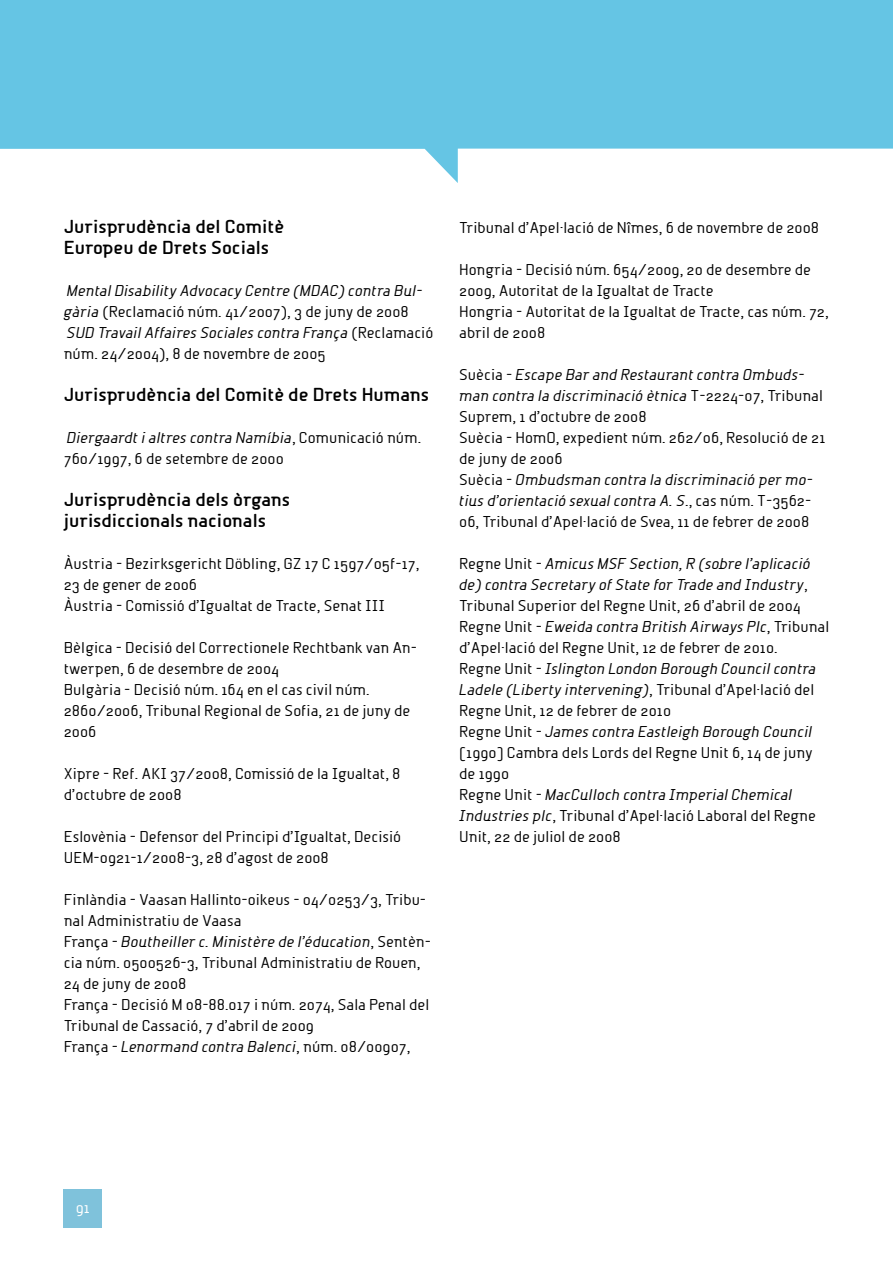
<style>
.page{position:relative;width:893px;height:1263px;background:#fff}
.page>*{position:absolute;margin:0;border:0;box-sizing:border-box;transform-origin:0 0}
.t1{font:700 18px/21px "Beta Semi";color:#000}
.t2{font:15px/21px "Beta Semi Norm";color:#000}
.t3{font:italic 15px/21px "Beta Semi Norm";color:#000}
.t4{font:15px "Beta Semi Norm";color:#fff}
.s1{font-style:normal}
.s2{font-style:italic}
</style>
<div class="page">
<div style="left:64px;top:1189px;width:38px;height:39px;background:#7fc2db"></div>
<svg style="left:0;top:0;width:893px;height:183px;fill:#65c5e4"></svg>
<p class="t1" style="left:64px;top:216px;width:222px">Jurisprudència del Comitè<br>Europeu de Drets Socials</p>
<p class="t3" style="left:64px;top:280px;width:371px">Mental Disability Advocacy Centre (MDAC) contra Bul&shy;gària <span class="s1">(Reclamació núm. 41/2007), 3 de juny de 2008<br></span>SUD Travail Affaires Sociales contra França <span class="s1">(Reclamació núm. 24/2004), 8 de novembre de 2005</span></p>
<p class="t1" style="left:64px;top:384px;width:367px">Jurisprudència del Comitè de Drets Humans</p>
<p class="t2" style="left:64px;top:427px;width:359px"><span class="s2">Diergaardt i altres contra Namíbia</span>, Comunicació núm.<br>760/1997, 6 de setembre de 2000</p>
<p class="t1" style="left:64px;top:489px;width:228px">Jurisprudència dels òrgans jurisdiccionals nacionals</p>
<p class="t2" style="left:64px;top:553px;width:357px">Àustria - Bezirksgericht Döbling, GZ 17 C 1597/05f-17,<br>23 de gener de 2006<br>Àustria - Comissió d’Igualtat de Tracte, Senat III</p>
<p class="t2" style="left:64px;top:637px;width:355px">Bèlgica - Decisió del Correctionele Rechtbank van An&shy;twerpen, 6 de desembre de 2004<br>Bulgària - Decisió núm. 164 en el cas civil núm.<br>2860/2006, Tribunal Regional de Sofia, 21 de juny de 2006</p>
<p class="t2" style="left:64px;top:763px;width:338px">Xipre - Ref. AKI 37/2008, Comissió de la Igualtat, 8 d’octubre de 2008</p>
<p class="t2" style="left:64px;top:826px;width:339px">Eslovènia - Defensor del Principi d’Igualtat, Decisió<br>UEM-0921-1/2008-3, 28 d’agost de 2008</p>
<p class="t2" style="left:64px;top:889px;width:369px">Finlàndia - Vaasan Hallinto-oikeus - 04/0253/3, Tribu&shy;nal Administratiu de Vaasa<br>França - <span class="s2">Boutheiller c. Ministère de l’éducation</span>, Sentèn&shy;cia núm. 0500526-3, Tribunal Administratiu de Rouen, 24 de juny de 2008<br>França - Decisió M 08-88.017 i núm. 2074, Sala Penal del Tribunal de Cassació, 7 d’abril de 2009<br>França - <span class="s2">Lenormand contra Balenci</span>, núm. 08/00907,</p>
<p class="t2" style="left:459px;top:217px;width:361px">Tribunal d’Apel·lació de Nîmes, 6 de novembre de 2008</p>
<p class="t2" style="left:459px;top:259px;width:371px">Hongria - Decisió núm. 654/2009, 20 de desembre de 2009, Autoritat de la Igualtat de Tracte<br>Hongria - Autoritat de la Igualtat de Tracte, cas núm. 72, abril de 2008</p>
<p class="t2" style="left:459px;top:364px;width:368px">Suècia - <span class="s2">Escape Bar and Restaurant contra Ombuds&shy;man contra la discriminació ètnica</span> T-2224-07, Tribunal Suprem, 1 d’octubre de 2008<br>Suècia - HomO, expedient núm. 262/06, Resolució de 21 de juny de 2006<br>Suècia - <span class="s2">Ombudsman contra la discriminació per mo&shy;tius d’orientació sexual contra A. S</span>., cas núm. T-3562- 06, Tribunal d’Apel·lació de Svea, 11 de febrer de 2008</p>
<p class="t2" style="left:459px;top:553px;width:371px">Regne Unit - <span class="s2">Amicus MSF Section, R (sobre l’aplicació de) contra Secretary of State for Trade and Industry</span>, Tribunal Superior del Regne Unit, 26 d’abril de 2004<br>Regne Unit - <span class="s2">Eweida contra British Airways Plc</span>, Tribunal d’Apel·lació del Regne Unit, 12 de febrer de 2010.<br>Regne Unit - <span class="s2">Islington London Borough Council contra Ladele (Liberty intervening)</span>, Tribunal d’Apel·lació del Regne Unit, 12 de febrer de 2010<br>Regne Unit - <span class="s2">James contra Eastleigh Borough Council </span>[1990] Cambra dels Lords del Regne Unit 6, 14 de juny de 1990<br>Regne Unit - <span class="s2">MacCulloch contra Imperial Chemical Industries plc</span>, Tribunal d’Apel·lació Laboral del Regne Unit, 22 de juliol de 2008</p>
<p class="t4" style="left:76px;top:1199px;width:16px">91</p>
</div>
